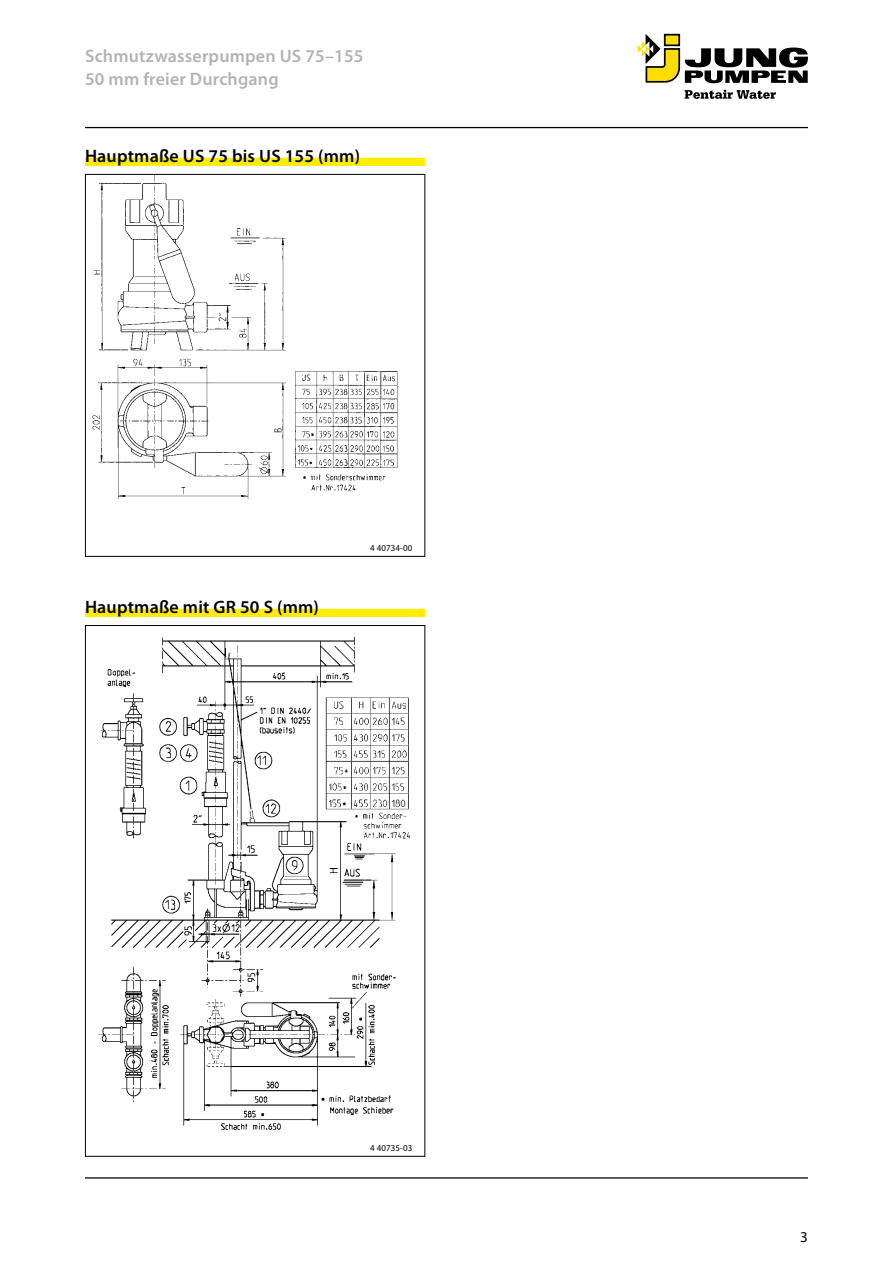
<style>
.page{position:relative;width:893px;height:1263px;background:#fff}
.page>*{position:absolute;margin:0;border:0;box-sizing:border-box;transform-origin:0 0}
.t1{font:600 18px/23.5px "Myriad Pro";letter-spacing:.01em;color:#b1b3b4}
.t2{font:600 18px "Myriad Pro";letter-spacing:.01em;color:#000}
.t3{font:15px "Myriad Pro";color:#000}
.t4{font:9px "Myriad Pro";letter-spacing:.01em;color:#000}
</style>
<div class="page">
<svg style="left:685px;top:90px;width:91px;height:9px"></svg>
<svg style="left:638px;top:34px;width:170px;height:50px"></svg>
<hr style="left:85px;top:127px;width:723px;height:1px;background:#000">
<hr style="left:85px;top:1177px;width:723px;height:1px;background:#000">
<img style="left:92px;top:176px;width:306px;height:323px">
<div style="left:85px;top:174px;width:340px;height:383px;border:1px solid #000"></div>
<img style="left:98px;top:634px;width:313px;height:496px">
<div style="left:85px;top:158px;width:340px;height:8px;background:#ffed00"></div>
<div style="left:85px;top:609px;width:340px;height:8px;background:#ffed00"></div>
<p class="t1" style="left:85px;top:43px;width:280px">Schmutzwasserpumpen US 75–155<br>50 mm freier Durchgang</p>
<p class="t2" style="left:85px;top:145px;width:277px">Hauptmaße US 75 bis US 155 (mm)</p>
<p class="t2" style="left:85px;top:596px;width:235px">Hauptmaße mit GR 50 S (mm)</p>
<p class="t4" style="left:370px;top:542px;width:44px">4 40734-00</p>
<p class="t4" style="left:370px;top:1142px;width:44px">4 40735-03</p>
<p class="t3" style="left:800px;top:1227px;width:9px">3</p>
</div>
